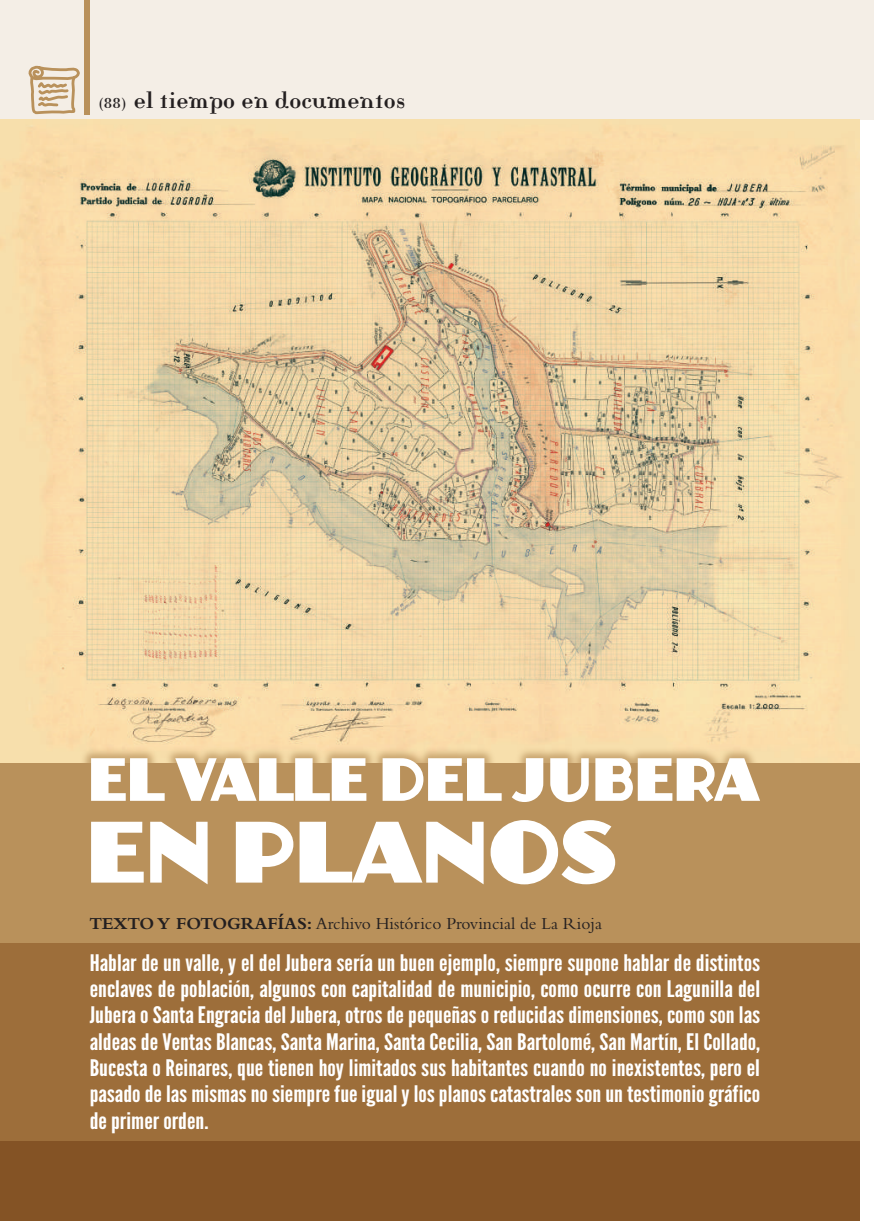
<style>
.page{position:relative;width:874px;height:1221px;background:#fff}
.page>*{position:absolute;margin:0;border:0;box-sizing:border-box;transform-origin:0 0}
.t1{font:24.5px "Katrina";color:#231f20}
.t2{font:22.75px/26.2px "League Gothic";color:#fff;text-align:justify;scale:1.15 1}
.t3{font:17.5px "Bembo Std";color:#231f20}
.s1{font-size:15.75px}
.s2{font-weight:700}
</style>
<div class="page">
<div style="left:0;top:0;width:873px;height:119px;background:#f4eee6"></div>
<div style="left:0;top:685px;width:858px;height:535px;background:#b9915b"></div>
<div style="left:0;top:943px;width:858px;height:277px;background:#9d6e3a"></div>
<div style="left:0;top:1141px;width:858px;height:79px;background:#845325"></div>
<img style="left:0;top:119px;width:858px;height:643px">
<svg style="left:26px;top:65px;width:56px;height:273px;background:#f4d7aa"></svg>
<div style="left:84px;top:0;width:5px;height:114px;background:#b9915b"></div>
<div style="left:80px;top:746px;width:691px;height:67px;background:#b9915b;opacity:.75"></div>
<svg style="left:91px;top:758px;width:668px;height:44px"></svg>
<div style="left:80px;top:808px;width:546px;height:87px;background:#b9915b"></div>
<svg style="left:91px;top:820px;width:524px;height:64px"></svg>
<p class="t1" style="left:99px;top:87px;width:308px"><span class="s1">(88)</span> el tiempo en documentos</p>
<p class="t3" style="left:89px;top:913px;width:514px"><span class="s2">TEXTO Y FOTOGRAFÍAS:</span> Archivo Histórico Provincial de La Rioja</p>
<p class="t2" style="left:90px;top:949px;width:584px">Hablar de un valle, y el del Jubera sería un buen ejemplo, siempre supone hablar de distintos enclaves de población, algunos con capitalidad de municipio, como ocurre con Lagunilla del Jubera o Santa Engracia del Jubera, otros de pequeñas o reducidas dimensiones, como son las aldeas de Ventas Blancas, Santa Marina, Santa Cecilia, San Bartolomé, San Martín, El Collado, Bucesta o Reinares, que tienen hoy limitados sus habitantes cuando no inexistentes, pero el pasado de las mismas no siempre fue igual y los planos catastrales son un testimonio gráfico de primer orden.</p>
</div>
